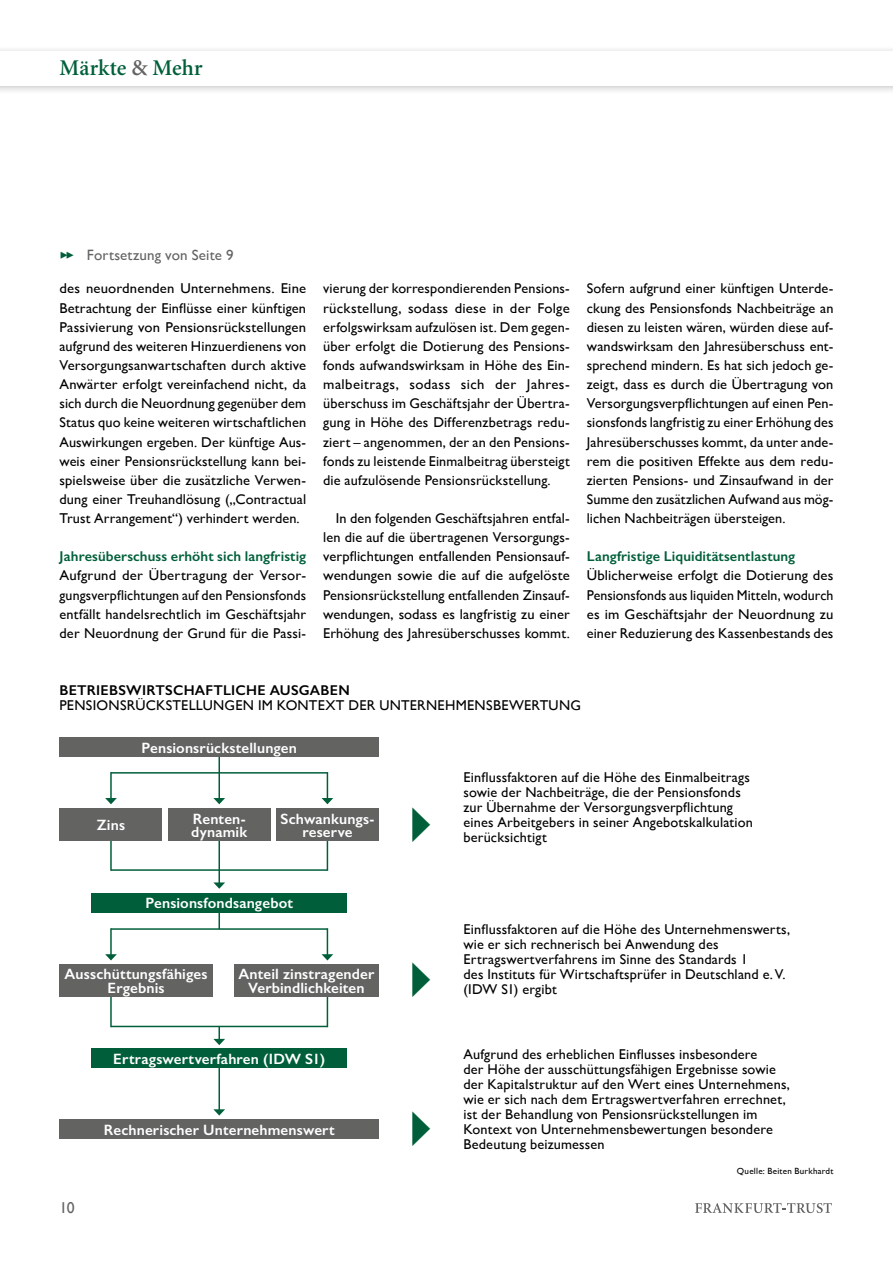
<style>
.page{position:relative;width:893px;height:1263px;background:#fff}
.page>*{position:absolute;margin:0;border:0;box-sizing:border-box;transform-origin:0 0}
.t1{font:600 22.5px "Minion";color:#005f3a}
.t2{font:15.75px "Gill Sans";color:#636362}
.t3{font:600 15px/13.5px "Gill Sans";letter-spacing:.01em;color:#fff;text-align:center}
.t4{font:15px "Gill Sans";letter-spacing:.01em;color:#636362}
.t5{font:14.25px/19.2px "Gill Sans";letter-spacing:.01em;color:#000;text-align:justify}
.t6{font:600 14.25px "Gill Sans";letter-spacing:.01em;color:#005f3a}
.t7{font:600 14.25px "Gill Sans";letter-spacing:.02em;color:#000}
.t8{font:9px "Gill Sans";letter-spacing:.03em;color:#000}
.s1{color:#636362}
.s2{color:#005f3a}
</style>
<div class="page">
<svg style="left:695px;top:1203px;width:137px;height:10px"></svg>
<div style="left:0;top:45px;width:893px;height:51px;background:#000;opacity:.25"></div>
<div style="left:0;top:51px;width:893px;height:34px;background:#fff"></div>
<hr style="left:218px;top:838px;width:2px;height:45px;background:#005f3a">
<svg style="left:213px;top:882px;width:12px;height:7px"></svg>
<hr style="left:110px;top:837px;width:2px;height:34px;background:#005f3a">
<hr style="left:327px;top:837px;width:1px;height:34px;background:#005f3a">
<hr style="left:111px;top:869px;width:216px;height:2px;background:#005f3a">
<svg style="left:213px;top:1027px;width:12px;height:18px"></svg>
<hr style="left:110px;top:993px;width:2px;height:34px;background:#005f3a">
<hr style="left:327px;top:993px;width:1px;height:34px;background:#005f3a">
<hr style="left:111px;top:1026px;width:216px;height:1px;background:#005f3a">
<hr style="left:218px;top:753px;width:2px;height:46px;background:#005f3a">
<svg style="left:213px;top:798px;width:12px;height:6px"></svg>
<hr style="left:110px;top:772px;width:2px;height:27px;background:#005f3a">
<svg style="left:105px;top:798px;width:12px;height:6px"></svg>
<svg style="left:322px;top:772px;width:11px;height:32px"></svg>
<hr style="left:111px;top:772px;width:216px;height:2px;background:#005f3a">
<svg style="left:218px;top:912px;width:2px;height:16px"></svg>
<hr style="left:110px;top:928px;width:2px;height:27px;background:#005f3a">
<svg style="left:105px;top:954px;width:12px;height:6px"></svg>
<svg style="left:322px;top:928px;width:11px;height:32px"></svg>
<hr style="left:111px;top:928px;width:216px;height:2px;background:#005f3a">
<div style="left:60px;top:737px;width:319px;height:20px;background:#636362"></div>
<div style="left:60px;top:1120px;width:319px;height:19px;background:#636362"></div>
<div style="left:92px;top:893px;width:255px;height:19px;background:#005f3a"></div>
<div style="left:92px;top:1049px;width:255px;height:19px;background:#005f3a"></div>
<div style="left:60px;top:808px;width:102px;height:33px;background:#636362"></div>
<div style="left:60px;top:964px;width:153px;height:33px;background:#636362"></div>
<div style="left:168px;top:808px;width:103px;height:33px;background:#636362"></div>
<div style="left:234px;top:964px;width:145px;height:33px;background:#636362"></div>
<div style="left:276px;top:808px;width:103px;height:33px;background:#636362"></div>
<hr style="left:218px;top:1065px;width:2px;height:45px;background:#005f3a">
<svg style="left:213px;top:1109px;width:12px;height:6px"></svg>
<h1 class="t1" style="left:60px;top:57px;width:145px">Märkte <span class="s1">&amp;</span> Mehr</h1>
<p class="t4" style="left:60px;top:246px;width:176px"><span class="s2">✓✓</span> Fortsetzung von Seite 9</p>
<p class="t5" style="left:60px;top:279px;width:248px">des neuordnenden Unternehmens. Eine Betrachtung der Einflüsse einer künftigen Passivierung von Pensionsrückstellungen aufgrund des weiteren Hinzuerdienens von Versorgungsanwartschaften durch aktive Anwärter erfolgt vereinfachend nicht, da sich durch die Neuordnung gegenüber dem Status quo keine weiteren wirtschaftlichen Auswirkungen ergeben. Der künftige Aus&shy;weis einer Pensionsrückstellung kann bei&shy;spielsweise über die zusätzliche Verwen&shy;dung einer Treuhandlösung („Contractual Trust Arrangement“) verhindert werden.</p>
<p class="t6" style="left:60px;top:548px;width:248px">Jahresüberschuss erhöht sich langfristig</p>
<p class="t5" style="left:60px;top:566px;width:248px">Aufgrund der Übertragung der Versor&shy;gungsverpflichtungen auf den Pensionsfonds entfällt handelsrechtlich im Geschäftsjahr der Neuordnung der Grund für die Passi-</p>
<p class="t5" style="left:323px;top:279px;width:248px">vierung der korrespondierenden Pensions&shy;rückstellung, sodass diese in der Folge erfolgswirksam aufzulösen ist. Dem gegen&shy;über erfolgt die Dotierung des Pensions&shy;fonds aufwandswirksam in Höhe des Ein&shy;malbeitrags, sodass sich der Jahres&shy;überschuss im Geschäftsjahr der Übertra&shy;gung in Höhe des Differenzbetrags redu&shy;ziert – angenommen, der an den Pensions&shy;fonds zu leistende Einmalbeitrag übersteigt die aufzulösende Pensionsrückstellung.</p>
<p class="t5" style="left:323px;top:508px;width:248px;text-indent:13px">In den folgenden Geschäftsjahren entfal&shy;len die auf die übertragenen Versorgungs&shy;verpflichtungen entfallenden Pensionsauf&shy;wendungen sowie die auf die aufgelöste Pensionsrückstellung entfallenden Zinsauf&shy;wendungen, sodass es langfristig zu einer Erhöhung des Jahresüberschusses kommt.</p>
<p class="t5" style="left:587px;top:279px;width:248px">Sofern aufgrund einer künftigen Unterde&shy;ckung des Pensionsfonds Nachbeiträge an diesen zu leisten wären, würden diese auf&shy;wandswirksam den Jahresüberschuss ent&shy;sprechend mindern. Es hat sich jedoch ge&shy;zeigt, dass es durch die Übertragung von Versorgungsverpflichtungen auf einen Pen&shy;sionsfonds langfristig zu einer Erhöhung des Jahresüberschusses kommt, da unter ande&shy;rem die positiven Effekte aus dem redu&shy;zierten Pensions- und Zinsaufwand in der Summe den zusätzlichen Aufwand aus mög&shy;lichen Nachbeiträgen übersteigen.</p>
<p class="t6" style="left:587px;top:548px;width:210px">Langfristige Liquiditätsentlastung</p>
<p class="t5" style="left:587px;top:566px;width:248px">Üblicherweise erfolgt die Dotierung des Pensionsfonds aus liquiden Mitteln, wodurch es im Geschäftsjahr der Neuordnung zu einer Reduzierung des Kassenbestands des</p>
<p class="t7" style="left:60px;top:682px;width:292px">Betriebswirtschaftliche Ausgaben</p>
<p class="t5" style="left:60px;top:696px;width:388px">Pensionsrückstellungen im kontext der unternehme</p>
<p class="t5" style="left:475px;top:696px;width:29px">nsbewe</p>
<p class="t5" style="left:532px;top:696px;width:46px">rtung</p>
<p class="t3" style="left:142px;top:740px;width:157px">Pensionsrückstellungen</p>
<p class="t3" style="left:97px;top:818px;width:30px">Zins</p>
<p class="t3" style="left:191px;top:811px;width:57px;text-align:left">Renten&shy;dynamik</p>
<p class="t3" style="left:281px;top:811px;width:95px">Schwankungs&shy;reserve</p>
<p class="t3" style="left:146px;top:896px;width:149px">Pensionsfondsangebot</p>
<p class="t3" style="left:65px;top:967px;width:144px">Ausschüttungsfähiges<br>Ergebnis</p>
<p class="t3" style="left:238px;top:967px;width:138px">Anteil zinstragender<br>Verbindlichkeiten</p>
<p class="t3" style="left:113px;top:1052px;width:213px">Ertragswertverfahren (IDW S1)</p>
<p class="t2" style="left:60px;top:1198px;width:17px">10</p>
<p class="t3" style="left:104px;top:1123px;width:232px">Rechnerischer Unternehmenswert</p>
<p class="t5" style="left:463px;top:769px;width:291px;line-height:15px;text-align:left">Einflussfaktoren auf die Höhe des Einmalbeitrags sowie der Nachbeiträge, die der Pensionsfonds zur Übernahme der Versorgungsverpflichtung eines Arbeitgebers in seiner Angebotskalkulation berücksichtigt</p>
<p class="t5" style="left:463px;top:922px;width:328px;line-height:15px;text-align:left">Einflussfaktoren auf die Höhe des Unternehmenswerts, wie er sich rechnerisch bei Anwendung des Ertragswertverfahrens im Sinne des Standards 1<br>des Instituts für Wirtschaftsprüfer in Deutschland e.V. (IDW S1) ergibt</p>
<p class="t5" style="left:463px;top:1046px;width:328px;line-height:15px;text-align:left">Aufgrund des erheblichen Einflusses insbesondere<br>der Höhe der ausschüttungsfähigen Ergebnisse sowie der Kapitalstruktur auf den Wert eines Unternehmens, wie er sich nach dem Ertragswertverfahren errechnet, ist der Behandlung von Pensionsrückstellungen im Kontext von Unternehmensbewertungen besondere Bedeutung beizumessen</p>
<p class="t8" style="left:737px;top:1165px;width:98px">Quelle: Beiten Burkhardt</p>
</div>
